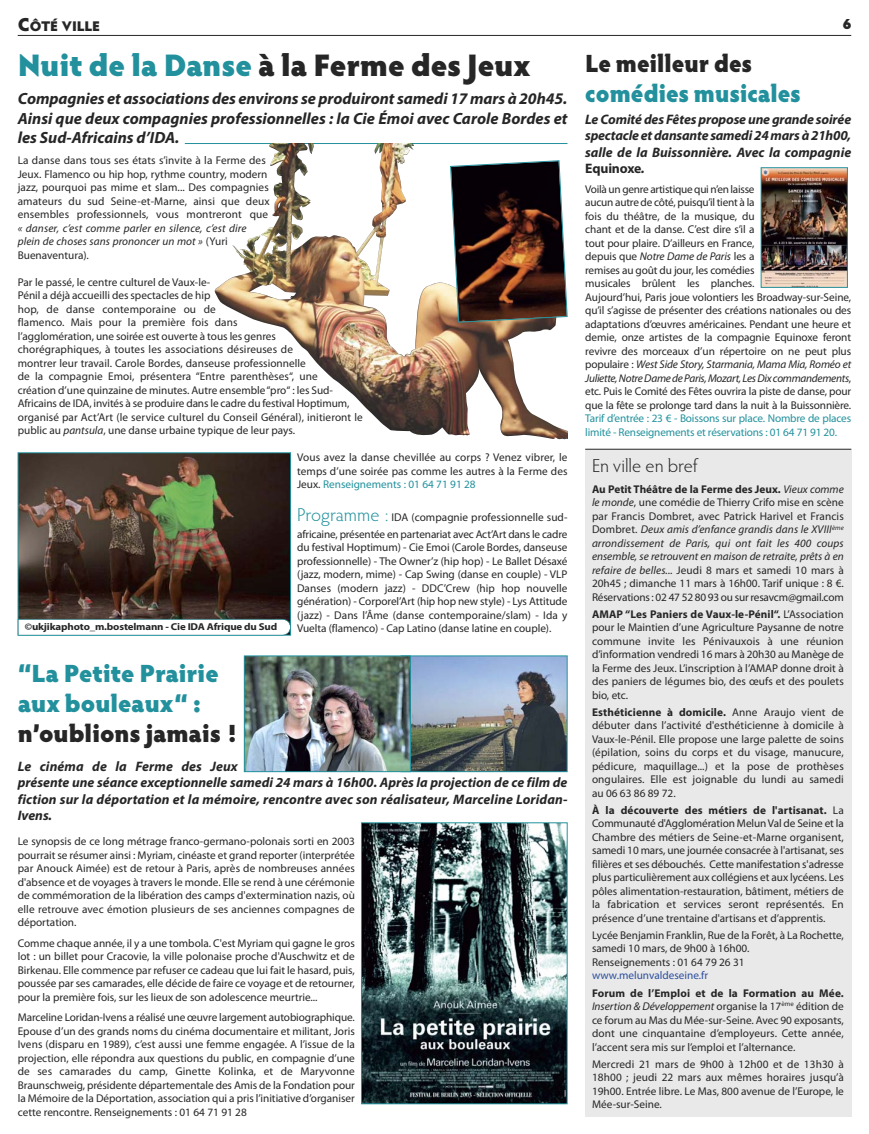
<style>
.page{position:relative;width:869px;height:1134px;background:#fff}
.page>*{position:absolute;margin:0;border:0;box-sizing:border-box;transform-origin:0 0}
.t1{font:900 31.25px "Hypatia Sans Pro";color:#272627}
.t2{font:900 25px/30px "Hypatia Sans Pro";color:#22919d}
.t3{font:900 25px "Hypatia Sans Pro";color:#272627}
.t4{font:900 25px "Hypatia Sans Pro";color:#22919d;scale:.95 1}
.t5{font:900 25px "Hypatia Sans Pro";color:#272627;scale:.95 1}
.t6{font:300 18.75px "Hypatia Sans Pro";color:#272627}
.t7{font:italic 700 16.25px/19.5px "Myriad Pro";color:#272627;text-align:justify}
.t8{font:900 15px "Hypatia Sans Pro";color:#272627}
.t9{font:900 14px "Hypatia Sans Pro";letter-spacing:-.01em;color:#272627}
.t10{font:italic 700 13.75px/16.5px "Myriad Pro";color:#272627}
.t11{font:11.25px/13.5px "Myriad Pro";color:#272627;text-align:justify}
.t12{font:11.25px/13.5px "Myriad Pro";letter-spacing:-.015em;color:#22919d}
.t13{font:italic 11.25px/13.5px "Myriad Pro";letter-spacing:.005em;color:#272627}
.t14{font:11.25px "Myriad Pro";color:#2d4f9f}
.t15{font:700 10px "Myriad Pro";letter-spacing:-.015em;color:#272627;scale:1.09 1}
.s1{font-size:18.75px}
.s2{color:#22919d}
.s3{font-style:normal}
.s4{font-style:italic}
.s5{font-family:"Hypatia Sans Pro";font-weight:300;font-size:18.75px;color:#22919d}
.s6{font-weight:700}
</style>
<div class="page">
<hr style="left:18px;top:35px;width:832px;height:1px;background:#272627">
<div style="left:585px;top:449px;width:265px;height:667px;background:#e9e9e9"></div>
<hr style="left:585px;top:449px;width:265px;height:1px;background:#272627">
<img style="left:762px;top:169px;width:83px;height:117px">
<div style="left:760px;top:167px;width:87px;height:121px;border:1px solid #22919d"></div>
<img style="left:363px;top:824px;width:202px;height:278px">
<div style="left:361px;top:822px;width:206px;height:282px;border:1px solid #22919d"></div>
<img style="left:410px;top:658px;width:155px;height:112px">
<div style="left:400px;top:656px;width:167px;height:116px;border:1px solid #22919d"></div>
<img style="left:246px;top:658px;width:162px;height:112px">
<div style="left:244px;top:656px;width:166px;height:116px;border:1px solid #22919d"></div>
<img style="left:17px;top:143px;width:551px;height:493px">
<img style="left:232px;top:144px;width:83px;height:128px">
<img style="left:449px;top:160px;width:118px;height:163px">
<svg style="left:18px;top:619px;width:273px;height:16px"></svg>
<p class="t9" style="left:18px;top:18px;width:84px"><span class="s1">C</span>ÔTÉ VILLE</p>
<h3 class="t8" style="left:842px;top:15px;width:10px">6</h3>
<h1 class="t1" style="left:18px;top:47px;width:514px"><span class="s2">Nuit de la Danse</span> à la Ferme des Jeux</h1>
<h3 class="t7" style="left:18px;top:90px;width:551px">Compagnies et associations des environs se produiront samedi 17 mars à 20h45.<br>Ainsi que deux compagnies professionnelles : la Cie Émoi avec Carole Bordes et les Sud-Africains d’IDA.</h3>
<p class="t11" style="left:18px;top:155px;width:253px;text-align:left">La danse dans tous ses états s’invite à la Ferme des Jeux. Flamenco ou hip hop, rythme country, modern jazz, pourquoi pas mime et slam... Des compagnies amateurs du sud Seine-et-Marne, ainsi que deux ensembles professionnels, vous montreront que</p>
<p class="t13" style="left:18px;top:222px;width:230px">« danser, c’est comme parler en silence, c’est dire plein de choses sans prononcer un mot » <span class="s3">(Yuri<br>Buenaventura).</span></p>
<p class="t11" style="left:18px;top:276px;width:346px;text-align:left">Par le passé, le centre culturel de Vaux-le-<br>Pénil a déjà accueilli des spectacles de hip<br>hop, de danse contemporaine ou de<br>flamenco. Mais pour la première fois dans<br>l’agglomération, une soirée est ouverte à tous les genres<br>chorégraphiques, à toutes les associations désireuses de<br>montrer leur travail. Carole Bordes, danseuse professionnelle<br>de la compagnie Emoi, présentera “Entre parenthèses“, une<br>création d’une quinzaine de minutes. Autre ensemble “pro“ : les Sud-Africains de IDA, invités à se produire dans le cadre du festival Hoptimum, organisé par Act’Art (le service culturel du Conseil Général), initieront le public au <span class="s4">pantsula</span>, une danse urbaine typique de leur pays.</p>
<p class="t11" style="left:297px;top:452px;width:272px">Vous avez la danse chevillée au corps ? Venez vibrer, le temps d’une soirée pas comme les autres à la Ferme des Jeux. <span class="s2">Renseignements : 01 64 71 91 28</span></p>
<p class="t11" style="left:297px;top:509px;width:272px;line-height:17.1px"><span class="s5">Programme :</span> IDA (compagnie professionnelle sud&shy;africaine, présentée en partenariat avec Act’Art dans le cadre</p>
<p class="t11" style="left:297px;top:542px;width:272px">du festival Hoptimum) - Cie Emoi (Carole Bordes, danseuse professionnelle) - The Owner’z (hip hop) - Le Ballet Désaxé (jazz, modern, mime) - Cap Swing (danse en couple) - VLP Danses (modern jazz) - DDC’Crew (hip hop nouvelle génération) - Corporel’Art (hip hop new style) - Lys Attitude (jazz) - Dans l’Âme (danse contemporaine/slam) - Ida y Vuelta (flamenco) - Cap Latino (danse latine en couple).</p>
<p class="t15" style="left:25px;top:621px;width:233px">©ukjikaphoto_m.bostelmann - Cie IDA Afrique du Sud</p>
<h2 class="t2" style="left:18px;top:659px;width:202px">“La Petite Prairie aux bouleaux“ :</h2>
<h2 class="t3" style="left:18px;top:719px;width:220px">n’oublions jamais !</h2>
<p class="t10" style="left:18px;top:759px;width:551px">Le cinéma de la Ferme des Jeux<br>présente une séance exceptionnelle samedi 24 mars à 16h00. Après la projection de ce film de fiction sur la déportation et la mémoire, rencontre avec son réalisateur, Marceline Loridan-Ivens.</p>
<p class="t11" style="left:18px;top:836px;width:338px">Le synopsis de ce long métrage franco-germano-polonais sorti en 2003 pourrait se résumer ainsi : Myriam, cinéaste et grand reporter (interprétée par Anouck Aimée) est de retour à Paris, après de nombreuses années d'absence et de voyages à travers le monde. Elle se rend à une cérémonie de commémoration de la libération des camps d'extermination nazis, où elle retrouve avec émotion plusieurs de ses anciennes compagnes de déportation.</p>
<p class="t11" style="left:18px;top:937px;width:338px">Comme chaque année, il y a une tombola. C'est Myriam qui gagne le gros lot : un billet pour Cracovie, la ville polonaise proche d'Auschwitz et de Birkenau. Elle commence par refuser ce cadeau que lui fait le hasard, puis, poussée par ses camarades, elle décide de faire ce voyage et de retourner, pour la première fois, sur les lieux de son adolescence meurtrie...</p>
<p class="t11" style="left:18px;top:1012px;width:338px">Marceline Loridan-Ivens a réalisé une œuvre largement autobiographique.<br>Epouse d’un des grands noms du cinéma documentaire et militant, Joris Ivens (disparu en 1989), c’est aussi une femme engagée. A l’issue de la projection, elle répondra aux questions du public, en compagnie d’une de ses camarades du camp, Ginette Kolinka, et de Maryvonne Braunschweig, présidente départementale des Amis de la Fondation pour la Mémoire de la Déportation, association qui a pris l’initiative d’organiser cette rencontre. Renseignements : 01 64 71 91 28</p>
<h2 class="t5" style="left:585px;top:48px;width:177px">Le meilleur des</h2>
<h2 class="t4" style="left:585px;top:78px;width:228px">comédies musicales</h2>
<p class="t10" style="left:585px;top:112px;width:267px;text-align:justify">Le Comité des Fêtes propose une grande soirée spectacle et dansante samedi 24 mars à 21h00, salle de la Buissonnière. Avec la compagnie <span class="s3">Equinoxe</span>.</p>
<p class="t11" style="left:585px;top:183px;width:267px;text-align:left">Voilà un genre artistique qui n’en laisse<br>aucun autre de côté, puisqu’il tient à la<br>fois du théâtre, de la musique, du<br>chant et de la danse. C’est dire s’il a<br>tout pour plaire. D’ailleurs en France,<br>depuis que <span class="s4">Notre Dame de Paris</span> les a<br>remises au goût du jour, les comédies<br>musicales brûlent les planches.<br>Aujourd’hui, Paris joue volontiers les Broadway-sur-Seine, qu’il s’agisse de présenter des créations nationales ou des adaptations d’œuvres américaines. Pendant une heure et demie, onze artistes de la compagnie Equinoxe feront revivre des morceaux d’un répertoire on ne peut plus populaire : <span class="s4">West Side Story, Starmania, Mama Mia, Roméo et Juliette, Notre Dame de Paris, Mozart, Les Dix commandements</span>, etc. Puis le Comité des Fêtes ouvrira la piste de danse, pour que la fête se prolonge tard dans la nuit à la Buissonnière.</p>
<p class="t12" style="left:585px;top:413px;width:267px">Tarif d’entrée : 23 € - Boissons sur place. Nombre de places limité - Renseignements et réservations : 01 64 71 91 20.</p>
<h3 class="t6" style="left:591px;top:455px;width:107px">En ville en bref</h3>
<p class="t11" style="left:591px;top:483px;width:253px"><span class="s6">Au Petit Théâtre de la Ferme des Jeux.</span> <span class="s4">Vieux comme le monde</span>, une comédie de Thierry Crifo mise en scène par Francis Dombret, avec Patrick Harivel et Francis Dombret. <span class="s4">Deux amis d’enfance grandis dans le XVIII</span><sup>ème </sup><span class="s4">arrondissement de Paris, qui ont fait les 400 coups ensemble, se retrouvent en maison de retraite, prêts à en refaire de belles...</span> Jeudi 8 mars et samedi 10 mars à 20h45 ; dimanche 11 mars à 16h00. Tarif unique : 8 €.<br>Réservations : 02 47 52 80 93 ou sur resavcm@gmail.com</p>
<p class="t11" style="left:591px;top:608px;width:253px"><span class="s6">AMAP “Les Paniers de Vaux-le-Pénil“.</span> L’Association pour le Maintien d’une Agriculture Paysanne de notre commune invite les Pénivauxois à une réunion d’information vendredi 16 mars à 20h30 au Manège de la Ferme des Jeux. L’inscription à l’AMAP donne droit à des paniers de légumes bio, des œufs et des poulets bio, etc.</p>
<p class="t11" style="left:591px;top:706px;width:253px"><span class="s6">Esthéticienne à domicile.</span> Anne Araujo vient de débuter dans l’activité d'esthéticienne à domicile à Vaux-le-Pénil. Elle propose une large palette de soins (épilation, soins du corps et du visage, manucure, pédicure, maquillage...) et la pose de prothèses ongulaires. Elle est joignable du lundi au samedi au 06 63 86 89 72.</p>
<p class="t11" style="left:591px;top:804px;width:253px"><span class="s6">À la découverte des métiers de l'artisanat.</span> La Communauté d'Agglomération Melun Val de Seine et la Chambre des métiers de Seine-et-Marne organisent, samedi 10 mars, une journée consacrée à l'artisanat, ses filières et ses débouchés. Cette manifestation s'adresse plus particulièrement aux collégiens et aux lycéens. Les pôles alimentation-restauration, bâtiment, métiers de la fabrication et services seront représentés. En présence d’une trentaine d'artisans et d’apprentis.</p>
<p class="t11" style="left:591px;top:929px;width:253px;text-align:left">Lycée Benjamin Franklin, Rue de la Forêt, à La Rochette, samedi 10 mars, de 9h00 à 16h00.<br>Renseignements : 01 64 79 26 31</p>
<p class="t14" style="left:591px;top:971px;width:118px">www.melunvaldeseine.fr</p>
<p class="t11" style="left:591px;top:987px;width:253px"><span class="s6">Forum de l’Emploi et de la Formation au Mée.<br></span><span class="s4">Insertion &amp; Développement</span> organise la 17<sup>ème</sup> édition de ce forum au Mas du Mée-sur-Seine. Avec 90 exposants, dont une cinquantaine d’employeurs. Cette année, l’accent sera mis sur l’emploi et l’alternance.</p>
<p class="t11" style="left:591px;top:1058px;width:253px">Mercredi 21 mars de 9h00 à 12h00 et de 13h30 à 18h00 ; jeudi 22 mars aux mêmes horaires jusqu’à 19h00. Entrée libre. Le Mas, 800 avenue de l’Europe, le Mée-sur-Seine.</p>
</div>
